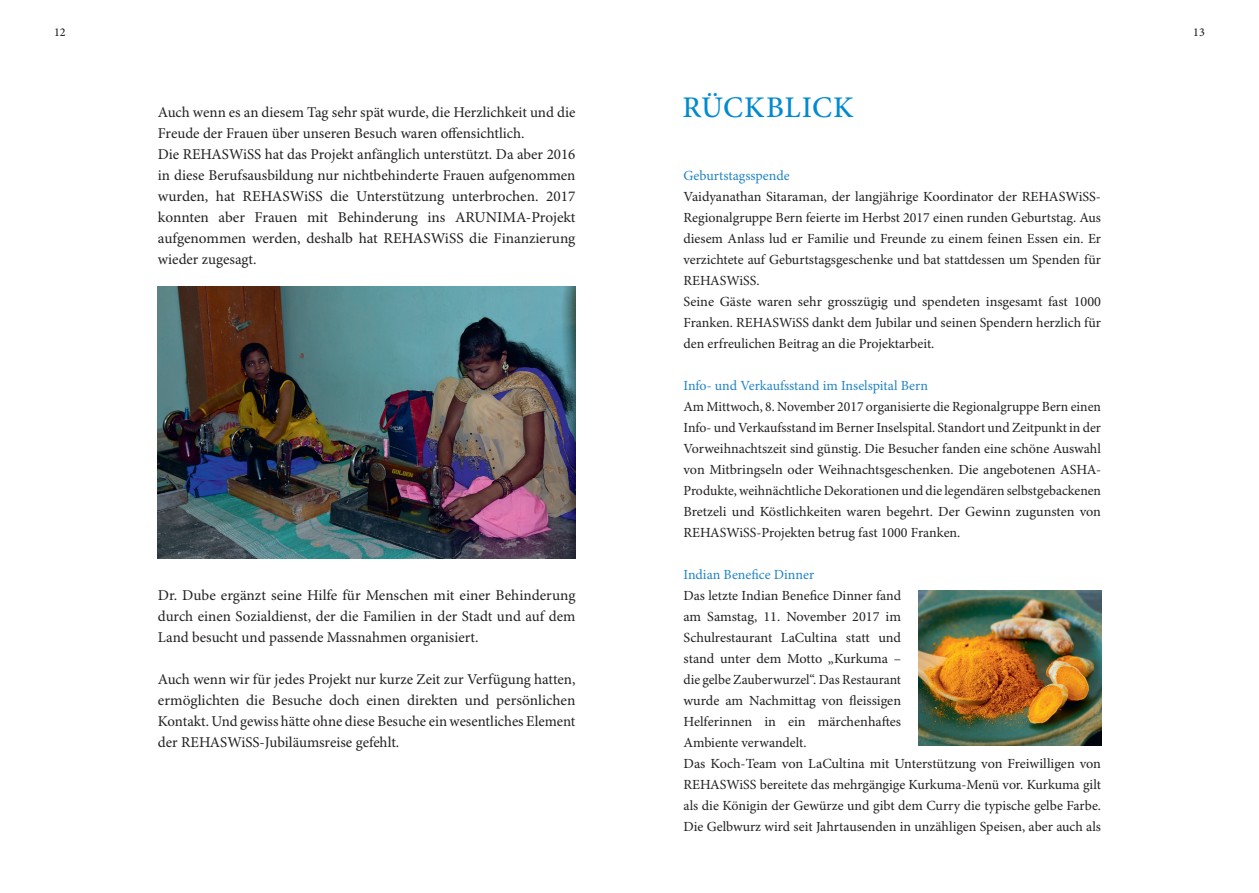
<style>
.page{position:relative;width:1259px;height:893px;background:#fff}
.page>*{position:absolute;margin:0;border:0;box-sizing:border-box;transform-origin:0 0}
.t1{font:500 30px "Minion Pro";letter-spacing:.02em;color:#008acf}
.t2{font:15px/21px "Minion Pro";color:#231f20;text-align:justify}
.t3{font:13.95px/21px "Minion Pro";color:#231f20}
.t4{font:13.95px "Minion Pro";color:#2183c5}
.t5{font:500 12px "Minion Pro";color:#231f20}
</style>
<div class="page">
<img style="left:158px;top:287px;width:417px;height:272px">
<img style="left:918px;top:591px;width:183px;height:154px">
<p class="t5" style="left:54px;top:24px;width:13px">12</p>
<p class="t5" style="left:1193px;top:24px;width:13px">13</p>
<p class="t2" style="left:158px;top:102px;width:419px">Auch wenn es an diesem Tag sehr spät wurde, die Herzlichkeit und die</p>
<p class="t2" style="left:158px;top:123px;width:419px;text-align:left">Freude der Frauen über unseren Besuch waren offensichtlich.<br>Die REHASWiSS hat das Projekt anfänglich unterstützt. Da aber 2016 in diese Berufsausbildung nur nichtbehinderte Frauen aufgenommen wurden, hat REHASWiSS die Unterstützung unterbrochen. 2017 konnten aber Frauen mit Behinderung ins ARUNIMA-Projekt aufgenommen werden, deshalb hat REHASWiSS die Finanzierung wieder zugesagt.</p>
<p class="t2" style="left:158px;top:585px;width:419px">Dr. Dube ergänzt seine Hilfe für Menschen mit einer Behinderung durch einen Sozialdienst, der die Familien in der Stadt und auf dem Land besucht und passende Massnahmen organisiert.</p>
<p class="t2" style="left:158px;top:669px;width:419px">Auch wenn wir für jedes Projekt nur kurze Zeit zur Verfügung hatten, ermöglichten die Besuche doch einen direkten und persönlichen Kontakt. Und gewiss hätte ohne diese Besuche ein wesentliches Element der REHASWiSS-Jubiläumsreise gefehlt.</p>
<h1 class="t1" style="left:682px;top:87px;width:172px">RÜCKBLICK</h1>
<p class="t4" style="left:683px;top:167px;width:108px">Geburtstagsspende</p>
<p class="t3" style="left:683px;top:187px;width:419px">Vaidyanathan Sitaraman, der langjährige Koordinator der REHASWiSS-Regionalgruppe Bern feierte im Herbst 2017 einen runden Geburtstag. Aus diesem Anlass lud er Familie und Freunde zu einem feinen Essen ein. Er verzichtete auf Geburtstagsgeschenke und bat stattdessen um Spenden für REHASWiSS.<br>Seine Gäste waren sehr grosszügig und spendeten insgesamt fast 1000<br>Franken. REHASWiSS dankt dem Jubilar und seinen Spendern herzlich für den erfreulichen Beitrag an die Projektarbeit.</p>
<p class="t4" style="left:683px;top:377px;width:246px">Info- und Verkaufsstand im Inselspital Bern</p>
<p class="t3" style="left:683px;top:397px;width:419px;text-align:justify">Am Mittwoch, 8. November 2017 organisierte die Regionalgruppe Bern einen Info- und Verkaufsstand im Berner Inselspital. Standort und Zeitpunkt in der Vorweihnachtszeit sind günstig. Die Besucher fanden eine schöne Auswahl von Mitbringseln oder Weihnachtsgeschenken. Die angebotenen ASHA-Produkte, weihnächtliche Dekorationen und die legendären selbstgebackenen Bretzeli und Köstlichkeiten waren begehrt. Der Gewinn zugunsten von REHASWiSS-Projekten betrug fast 1000 Franken.</p>
<p class="t4" style="left:683px;top:566px;width:132px">Indian Benefice Dinner</p>
<p class="t3" style="left:683px;top:586px;width:419px">Das letzte Indian Benefice Dinner fand<br>am Samstag, 11. November 2017 im<br>Schulrestaurant LaCultina statt und<br>stand unter dem Motto „Kurkuma –<br>die gelbe Zauberwurzel“. Das Restaurant<br>wurde am Nachmittag von fleissigen<br>Helferinnen in ein märchenhaftes<br>Ambiente verwandelt.<br>Das Koch-Team von LaCultina mit Unterstützung von Freiwilligen von REHASWiSS bereitete das mehrgängige Kurkuma-Menü vor. Kurkuma gilt als die Königin der Gewürze und gibt dem Curry die typische gelbe Farbe.<br>Die Gelbwurz wird seit Jahrtausenden in unzähligen Speisen, aber auch als</p>
</div>
